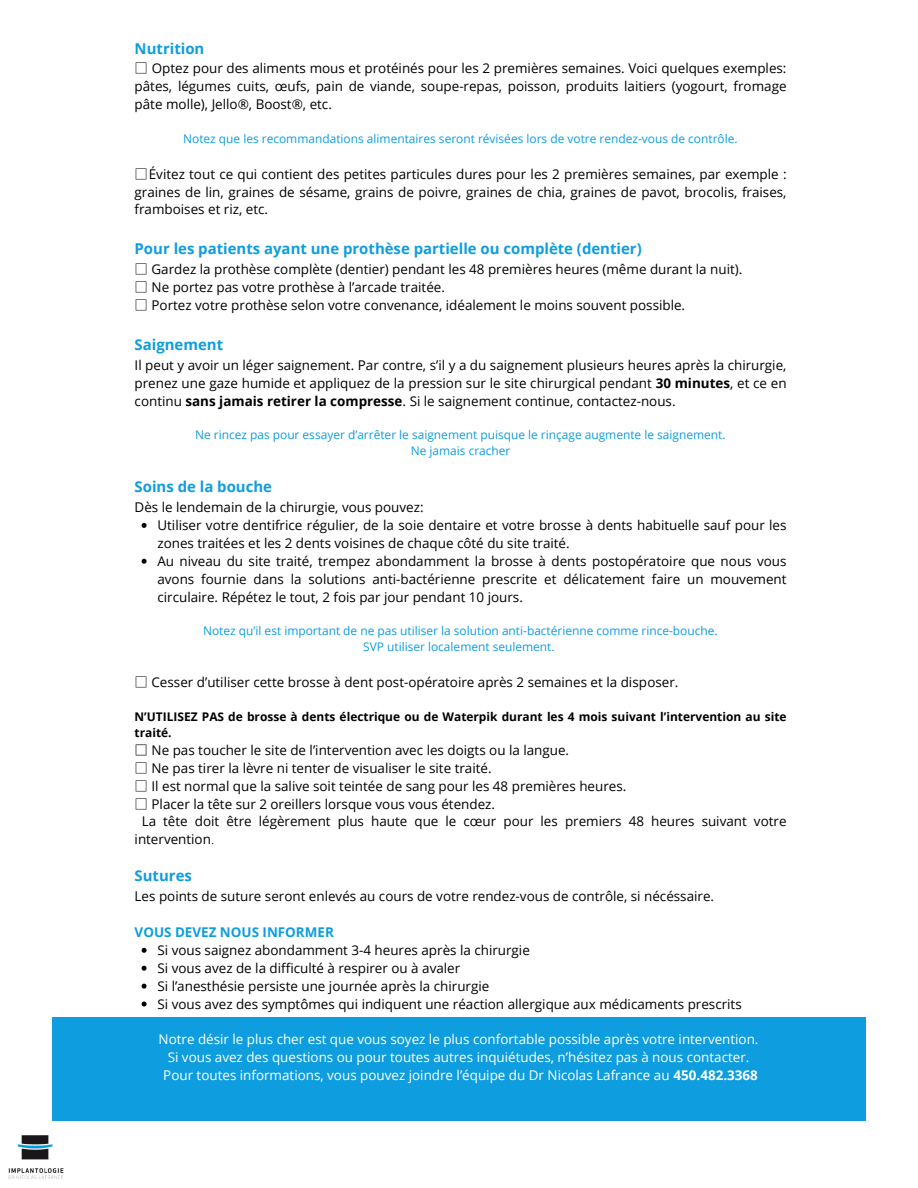
<style>
.page{position:relative;width:918px;height:1188px;background:#fff}
.page>*{position:absolute;margin:0;border:0;box-sizing:border-box;transform-origin:0 0}
.t1{font:700 15px "Open Sans";color:#0e9ddf}
.t2{font:700 14.85px "Open Sans";color:#0e9ddf}
.t3{font:13.5px/17.9px "Open Sans";color:#000;text-align:justify}
.t4{font:13.5px/17.9px "Open Sans";color:#fff;text-align:center}
.t5{font:700 13.5px "Open Sans";color:#0e9ddf}
.t6{font:12px/15.9px "Open Sans";color:#0e9ddf;text-align:center}
.t7{font:700 12px/15.9px "Open Sans";color:#000}
.s1{font-family:"Noto Sans CJ Ksc"}
.s2{font-weight:700}
.s3{font-family:"Noto Sans CJ Ksc";font-weight:700}
.s4{font-weight:300}
</style>
<div class="page">
<div style="left:52px;top:1017px;width:814px;height:103px;background:#0e9ddf"></div>
<svg style="left:142px;top:523px;width:5px;height:5px"></svg>
<svg style="left:142px;top:559px;width:5px;height:5px"></svg>
<svg style="left:142px;top:948px;width:5px;height:5px"></svg>
<svg style="left:142px;top:966px;width:5px;height:5px"></svg>
<svg style="left:142px;top:984px;width:5px;height:5px"></svg>
<svg style="left:142px;top:1002px;width:5px;height:5px"></svg>
<img style="left:8px;top:1135px;width:56px;height:44px">
<p class="t2" style="left:135px;top:38px;width:71px">Nutrition</p>
<p class="t3" style="left:135px;top:59px;width:653px"><span class="s1">□</span> Optez pour des aliments mous et protéinés pour les 2 premières semaines. Voici quelques exemples: pâtes, légumes cuits, œufs, pain de viande, soupe-repas, poisson, produits laitiers (yogourt, fromage pâte molle), Jello®, Boost®, etc.</p>
<p class="t6" style="left:183px;top:130px;width:556px">Notez que les recommandations alimentaires seront révisées lors de votre rendez-vous de contrôle.</p>
<p class="t3" style="left:135px;top:164px;width:654px"><span class="s1">□</span>Évitez tout ce qui contient des petites particules dures pour les 2 premières semaines, par exemple : graines de lin, graines de sésame, grains de poivre, graines de chia, graines de pavot, brocolis, fraises, framboises et riz, etc.</p>
<p class="t1" style="left:135px;top:238px;width:509px">Pour les patients ayant une prothèse partielle ou complète (dentier)</p>
<p class="t3" style="left:135px;top:260px;width:609px"><span class="s1">□</span> Gardez la prothèse complète (dentier) pendant les 48 premières heures (même durant la nuit).</p>
<p class="t3" style="left:135px;top:278px;width:312px"><span class="s1">□</span> Ne portez pas votre prothèse à l’arcade traitée.</p>
<p class="t3" style="left:135px;top:296px;width:552px"><span class="s1">□</span> Portez votre prothèse selon votre convenance, idéalement le moins souvent possible.</p>
<p class="t1" style="left:135px;top:334px;width:90px">Saignement</p>
<p class="t3" style="left:135px;top:356px;width:653px">Il peut y avoir un léger saignement. Par contre, s’il y a du saignement plusieurs heures après la chirurgie, prenez une gaze humide et appliquez de la pression sur le site chirurgical pendant <span class="s2">30 minutes</span>, et ce en continu <span class="s2">sans jamais retirer la compresse</span>. Si le saignement continue, contactez-nous.</p>
<p class="t6" style="left:195px;top:427px;width:532px">Ne rincez pas pour essayer d’arrêter le saignement puisque le rinçage augmente le saignement.<br>Ne jamais cracher</p>
<p class="t1" style="left:135px;top:476px;width:139px">Soins de la bouche</p>
<p class="t3" style="left:157px;top:498px;width:631px;text-align:left;text-indent:-23px">Dès le lendemain de la chirurgie, vous pouvez:<br>Utiliser votre dentifrice régulier, de la soie dentaire et votre brosse à dents habituelle sauf pour les zones traitées et les 2 dents voisines de chaque côté du site traité.<br>Au niveau du site traité, trempez abondamment la brosse à dents postopératoire que nous vous avons fournie dans la solutions anti-bactérienne prescrite et délicatement faire un mouvement circulaire. Répétez le tout, 2 fois par jour pendant 10 jours.</p>
<p class="t6" style="left:203px;top:623px;width:516px">Notez qu’il est important de ne pas utiliser la solution anti-bactérienne comme rince-bouche.<br>SVP utiliser localement seulement.</p>
<p class="t3" style="left:135px;top:673px;width:545px"><span class="s1">□</span> Cesser d’utiliser cette brosse à dent post-opératoire après 2 semaines et la disposer.</p>
<p class="t7" style="left:135px;top:708px;width:653px">N’UTILISEZ PAS de brosse à dents électrique ou de Waterpik durant les 4 mois suivant l’intervention au site traité.</p>
<p class="t3" style="left:135px;top:741px;width:436px"><span class="s3">□</span> Ne pas toucher le site de l’intervention avec les doigts ou la langue.</p>
<p class="t3" style="left:135px;top:759px;width:359px"><span class="s1">□</span> Ne pas tirer la lèvre ni tenter de visualiser le site traité.</p>
<p class="t3" style="left:135px;top:776px;width:493px"><span class="s1">□</span> Il est normal que la salive soit teintée de sang pour les 48 premières heures.</p>
<p class="t3" style="left:135px;top:794px;width:362px"><span class="s1">□</span> Placer la tête sur 2 oreillers lorsque vous vous étendez.</p>
<p class="t3" style="left:142px;top:812px;width:646px">La tête doit être légèrement plus haute que le cœur pour les premiers 48 heures suivant votre</p>
<p class="t3" style="left:135px;top:830px;width:81px">intervention<span class="s4">.</span></p>
<p class="t1" style="left:135px;top:865px;width:59px">Sutures</p>
<p class="t3" style="left:135px;top:887px;width:581px">Les points de suture seront enlevés au cours de votre rendez-vous de contrô le, si nécéssaire.</p>
<p class="t5" style="left:135px;top:922px;width:201px">VOUS DEVEZ NOUS INFORMER</p>
<p class="t3" style="left:157px;top:941px;width:586px;text-align:left">Si vous saignez abondamment 3-4 heures après la chirurgie<br>Si vous avez de la difficulté à respirer ou à avaler<br>Si l’anesthésie persiste une journée après la chirurgie<br>Si vous avez des symptômes qui indiquent une réaction allergique aux médicaments prescrits</p>
<p class="t4" style="left:159px;top:1030px;width:601px">Notre désir le plus cher est que vous soyez le plus confortable possible après votre intervention.<br>Si vous avez des questions ou pour toutes autres inquiétudes, n’hésitez pas à nous contacter.<br>Pour toutes informations, vous pouvez joindre l’équipe du Dr Nicolas Lafrance au <span class="s2">450.482.3368</span></p>
</div>
